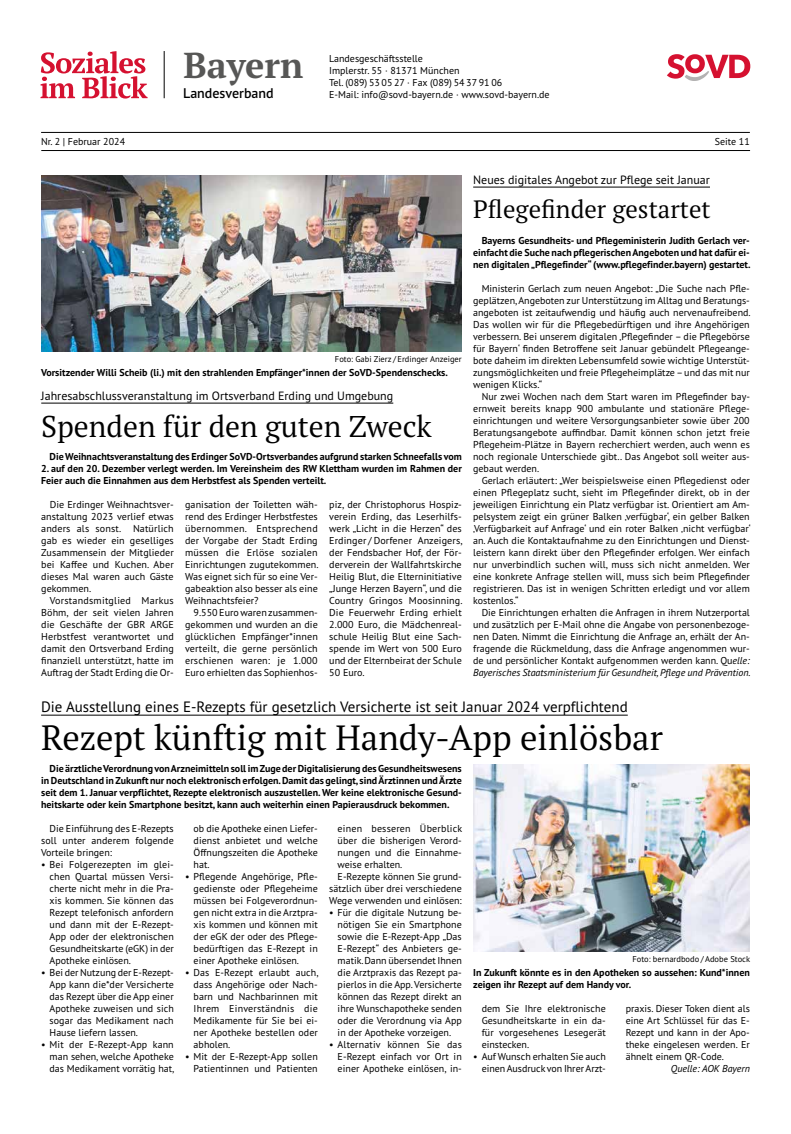
<style>
.page{position:relative;width:791px;height:1134px;background:#fff}
.page>*{position:absolute;margin:0;border:0;box-sizing:border-box;transform-origin:0 0}
.t1{font:700 36px "PT Serif Pro";color:#575756}
.t2{font:35px "PT Serif Pro";color:#000}
.t3{font:30px "PT Serif Pro";color:#000}
.t4{font:25px "PT Serif Pro";color:#000}
.t5{font:15px "PT Sans Pro";color:#000}
.t6{font:600 14px "PT Sans Pro";color:#000}
.t7{font:12px "PT Sans Pro";color:#000}
.t8{font:10px/12px "PT Sans Pro";color:#000;text-align:justify}
.t9{font:700 10px/12px "PT Sans Pro";color:#000}
.t10{font:10px "PT Sans Pro";letter-spacing:.02em;color:#000}
.t11{font:italic 10px "PT Sans Pro";color:#000}
.t12{font:8.5px "PT Sans Pro";color:#000}
.s1{font-style:italic}
</style>
<div class="page">
<hr style="left:164px;top:51px;width:1px;height:47px;background:#000">
<hr style="left:41px;top:132px;width:709px;height:1px;background:#000">
<svg style="left:667px;top:54px;width:83px;height:27px"></svg>
<svg style="left:41px;top:51px;width:107px;height:48px"></svg>
<hr style="left:41px;top:150px;width:709px;height:1px;background:#000">
<img style="left:41px;top:175px;width:421px;height:177px">
<hr style="left:41px;top:403px;width:352px;height:1px;background:#000">
<hr style="left:41px;top:715px;width:587px;height:1px;background:#000">
<img style="left:473px;top:765px;width:277px;height:187px">
<hr style="left:473px;top:187px;width:237px;height:1px;background:#000">
<h1 class="t1" style="left:183px;top:41px;width:121px">Bayern</h1>
<p class="t8" style="left:329px;top:52px;width:222px;text-align:left">Landesgeschäftsstelle<br>Implerstr. 55 · 81371 München<br>Tel. (089) 53 05 27 · Fax (089) 54 37 91 06<br>E-Mail: info@sovd-bayern.de · www.sovd-bayern.de</p>
<h3 class="t6" style="left:183px;top:84px;width:92px">Landesverband</h3>
<p class="t8" style="left:41px;top:135px;width:86px">Nr. 2 | Februar 2024</p>
<p class="t8" style="left:715px;top:135px;width:36px">Seite 11</p>
<p class="t7" style="left:473px;top:172px;width:238px">Neues digitales Angebot zur Pflege seit Januar</p>
<h3 class="t4" style="left:473px;top:193px;width:239px">Pflegefinder gestartet</h3>
<p class="t12" style="left:335px;top:353px;width:128px">Foto: Gabi Zierz / Erdinger Anzeiger</p>
<p class="t9" style="left:41px;top:366px;width:408px">Vorsitzender Willi Scheib (li.) mit den strahlenden Empfänger*innen der SoVD-Spendenschecks.</p>
<p class="t7" style="left:41px;top:388px;width:354px">Jahresabschlussveranstaltung im Ortsverband Erding und Umgebung</p>
<h3 class="t3" style="left:41px;top:406px;width:392px">Spenden für den guten Zweck</h3>
<p class="t9" style="left:50px;top:450px;width:414px">Die Weihnachtsveranstaltung des Erdinger SoVD-Ortsverbandes aufgrund starken Schneefalls vom</p>
<p class="t9" style="left:41px;top:462px;width:422px">2. auf den 20. Dezember verlegt werden. Im Vereinsheim des RW Klettham wurden im Rahmen der<br>Feier auch die Einnahmen aus dem Herbstfest als Spenden verteilt.</p>
<p class="t8" style="left:41px;top:498px;width:134px;text-indent:9px">Die Erdinger Weihnachtsver&shy;anstaltung 2023 verlief etwas anders als sonst. Natürlich gab es wieder ein geselliges Zusammensein der Mitglieder bei Kaffee und Kuchen. Aber dieses Mal waren auch Gäste gekommen.</p>
<p class="t8" style="left:41px;top:594px;width:134px;text-indent:9px">Vorstandsmitglied Markus Böhm, der seit vielen Jahren die Geschäfte der GBR ARGE Herbstfest verantwortet und damit den Ortsverband Erding finanziell unterstützt, hatte im Auftrag der Stadt Erding die Or-</p>
<p class="t8" style="left:329px;top:498px;width:135px">piz, der Christophorus Hospiz&shy;verein Erding, das Leserhilfs&shy;werk „Licht in die Herzen“ des Erdinger / Dorfener Anzeigers, der Fendsbacher Hof, der För&shy;derverein der Wallfahrtskirche Heilig Blut, die Elterninitiative „Junge Herzen Bayern“, und die Country Gringos Moosinning.<br>Die Feuerwehr Erding erhielt 2.000 Euro, die Mädchenreal&shy;schule Heilig Blut eine Sach&shy;spende im Wert von 500 Euro und der Elternbeirat der Schule 50 Euro.</p>
<p class="t8" style="left:185px;top:498px;width:135px">ganisation der Toiletten wäh&shy;rend des Erdinger Herbstfestes übernommen. Entsprechend der Vorgabe der Stadt Erding müssen die Erlöse sozialen Einrichtungen zugutekommen.<br>Was eignet sich für so eine Ver&shy;gabeaktion also besser als eine Weihnachtsfeier?</p>
<p class="t8" style="left:185px;top:606px;width:134px;text-indent:9px">9.550 Euro waren zusammen&shy;gekommen und wurden an die glücklichen Empfänger*innen verteilt, die gerne persönlich erschienen waren: je 1.000<br>Euro erhielten das Sophienhos-</p>
<p class="t9" style="left:473px;top:234px;width:279px;text-align:justify;text-indent:8px">Bayerns Gesundheits- und Pflegeministerin Judith Gerlach ver&shy;einfacht die Suche nach pflegerischen Angeboten und hat dafür ei&shy;nen digitalen „Pflegefinder“ (www.pflegefinder.bayern) gestartet.</p>
<p class="t8" style="left:473px;top:282px;width:279px;text-indent:8px">Ministerin Gerlach zum neuen Angebot: „Die Suche nach Pfle&shy;geplätzen, Angeboten zur Unterstützung im Alltag und Beratungs&shy;angeboten ist zeitaufwendig und häufig auch nervenaufreibend.<br>Das wollen wir für die Pflegebedürftigen und ihre Angehörigen verbessern. Bei unserem digitalen ‚Pflegefinder – die Pflegebörse für Bayern‘ finden Betroffene seit Januar gebündelt Pflegeange&shy;bote daheim im direkten Lebensumfeld sowie wichtige Unterstüt&shy;zungsmöglichkeiten und freie Pflegeheimplätze – und das mit nur wenigen Klicks.“</p>
<p class="t8" style="left:473px;top:390px;width:278px;text-indent:8px">Nur zwei Wochen nach dem Start waren im Pflegefinder bay&shy;ernweit bereits knapp 900 ambulante und stationäre Pflege&shy;einrichtungen und weitere Versorgungsanbieter sowie über 200<br>Beratungsangebote auffindbar. Damit können schon jetzt freie Pflegeheim-Plätze in Bayern recherchiert werden, auch wenn es noch regionale Unterschiede gibt.. Das Angebot soll weiter aus&shy;gebaut werden.</p>
<p class="t8" style="left:473px;top:474px;width:279px;text-indent:8px">Gerlach erläutert: „Wer beispielsweise einen Pflegedienst oder einen Pflegeplatz sucht, sieht im Pflegefinder direkt, ob in der jeweiligen Einrichtung ein Platz verfügbar ist. Orientiert am Am&shy;pelsystem zeigt ein grüner Balken ‚verfügbar‘, ein gelber Balken ‚Verfügbarkeit auf Anfrage‘ und ein roter Balken ‚nicht verfügbar‘ an. Auch die Kontaktaufnahme zu den Einrichtungen und Dienst&shy;leistern kann direkt über den Pflegefinder erfolgen. Wer einfach nur unverbindlich suchen will, muss sich nicht anmelden. Wer eine konkrete Anfrage stellen will, muss sich beim Pflegefinder registrieren. Das ist in wenigen Schritten erledigt und vor allem kostenlos.“</p>
<p class="t8" style="left:473px;top:606px;width:279px;text-indent:8px">Die Einrichtungen erhalten die Anfragen in ihrem Nutzerportal und zusätzlich per E-Mail ohne die Angabe von personenbezoge&shy;nen Daten. Nimmt die Einrichtung die Anfrage an, erhält der An&shy;fragende die Rückmeldung, dass die Anfrage angenommen wur&shy;de und persönlicher Kontakt aufgenommen werden kann. Qu<span class="s1">elle:<br>Bayerisches Staatsministerium für Gesundheit, Pflege und Prävention.</span></p>
<h3 class="t5" style="left:41px;top:697px;width:588px">Die Ausstellung eines E-Rezepts für gesetzlich Versicherte ist seit Januar 2024 verpflichtend</h3>
<h2 class="t2" style="left:41px;top:714px;width:623px">Rezept künftig mit Handy-App einlösbar</h2>
<p class="t9" style="left:41px;top:762px;width:422px;text-align:justify;text-indent:8px">Die ärztliche Verordnung von Arzneimitteln soll im Zuge der Digitalisierung des Gesundheitswesens in Deutschland in Zukunft nur noch elektronisch erfolgen. Damit das gelingt, sind Ärztinnen und Ärzte seit dem 1. Januar verpflichtet, Rezepte elektronisch auszustellen. Wer keine elektronische Gesund&shy;heitskarte oder kein Smartphone besitzt, kann auch weiterhin einen Papierausdruck bekommen.</p>
<p class="t8" style="left:41px;top:822px;width:134px;text-indent:8px">Die Einführung des E-Rezepts soll unter anderem folgende Vorteile bringen:</p>
<p class="t8" style="left:50px;top:858px;width:126px;text-indent:-8px">• Bei Folgerezepten im glei&shy;chen Quartal müssen Versi&shy;cherte nicht mehr in die Pra&shy;xis kommen. Sie können das Rezept telefonisch anfordern und dann mit der E-Rezept-App oder der elektronischen Gesundheitskarte (eGK) in der Apotheke einlösen.</p>
<p class="t8" style="left:50px;top:966px;width:126px;text-indent:-8px">• Bei der Nutzung der E-Rezept-App kann die*der Versicherte das Rezept über die App einer Apotheke zuweisen und sich sogar das Medikament nach Hause liefern lassen.</p>
<p class="t8" style="left:50px;top:1038px;width:126px;text-indent:-8px">• Mit der E-Rezept-App kann man sehen, welche Apotheke das Medikament vorrätig hat,</p>
<p class="t8" style="left:194px;top:822px;width:126px">ob die Apotheke einen Liefer&shy;dienst anbietet und welche Öffnungszeiten die Apotheke hat.</p>
<p class="t8" style="left:194px;top:870px;width:126px;text-indent:-8px">• Pflegende Angehörige, Pfle&shy;gedienste oder Pflegeheime müssen bei Folgeverordnun&shy;gen nicht extra in die Arztpra&shy;xis kommen und können mit der eGK der oder des Pflege&shy;bedürftigen das E-Rezept in einer Apotheke einlösen.</p>
<p class="t8" style="left:194px;top:966px;width:126px;text-indent:-8px">• Das E-Rezept erlaubt auch, dass Angehörige oder Nach&shy;barn und Nachbarinnen mit Ihrem Einverständnis die Medikamente für Sie bei ei&shy;ner Apotheke bestellen oder abholen.</p>
<p class="t8" style="left:185px;top:1050px;width:134px;text-align:right">• Mit der E-Rezept-App sollen<br>Patientinnen und Patienten</p>
<p class="t10" style="left:338px;top:822px;width:126px">einen besseren Überblick</p>
<p class="t8" style="left:338px;top:834px;width:126px">über die bisherigen Verord-</p>
<p class="t8" style="left:338px;top:846px;width:126px">nungen und die Einnahme-</p>
<p class="t8" style="left:338px;top:858px;width:66px">weise erhalten.</p>
<p class="t8" style="left:338px;top:870px;width:126px">E-Rezepte können Sie grund-</p>
<p class="t8" style="left:329px;top:882px;width:134px">sätzlich über drei verschiedene</p>
<p class="t8" style="left:329px;top:894px;width:134px">Wege verwenden und einlösen:</p>
<p class="t8" style="left:338px;top:906px;width:126px;text-indent:-8px">• Für die digitale Nutzung be&shy;nötigen Sie ein Smartphone sowie die E-Rezept-App „Das E-Rezept“ des Anbieters ge&shy;matik. Dann übersendet Ihnen die Arztpraxis das Rezept pa&shy;pierlos in die App. Versicherte können das Rezept direkt an ihre Wunschapotheke senden oder die Verordnung via App in der Apotheke vorzeigen.</p>
<p class="t8" style="left:338px;top:1038px;width:126px;text-indent:-8px">• Alternativ können Sie das E-Rezept einfach vor Ort in einer Apotheke einlösen, in-</p>
<p class="t12" style="left:632px;top:953px;width:119px">Foto: bernardbodo / Adobe Stock</p>
<p class="t9" style="left:473px;top:966px;width:278px">In Zukunft könnte es in den Apotheken so aussehen: Kund*innen zeigen ihr Rezept auf dem Handy vor.</p>
<p class="t8" style="left:482px;top:1002px;width:126px">dem Sie Ihre elektronische Gesundheitskarte in ein da&shy;für vorgesehenes Lesegerät einstecken.</p>
<p class="t8" style="left:473px;top:1050px;width:134px;text-align:right">• Auf Wunsch erhalten Sie auch einen Ausdruck von Ihrer Arzt-</p>
<p class="t8" style="left:626px;top:1002px;width:126px">praxis. Dieser Token dient als eine Art Schlüssel für das E-Rezept und kann in der Apo&shy;theke eingelesen werden. Er ähnelt einem QR-Code.</p>
<p class="t11" style="left:671px;top:1062px;width:81px">Quelle: AOK Bayern</p>
</div>
